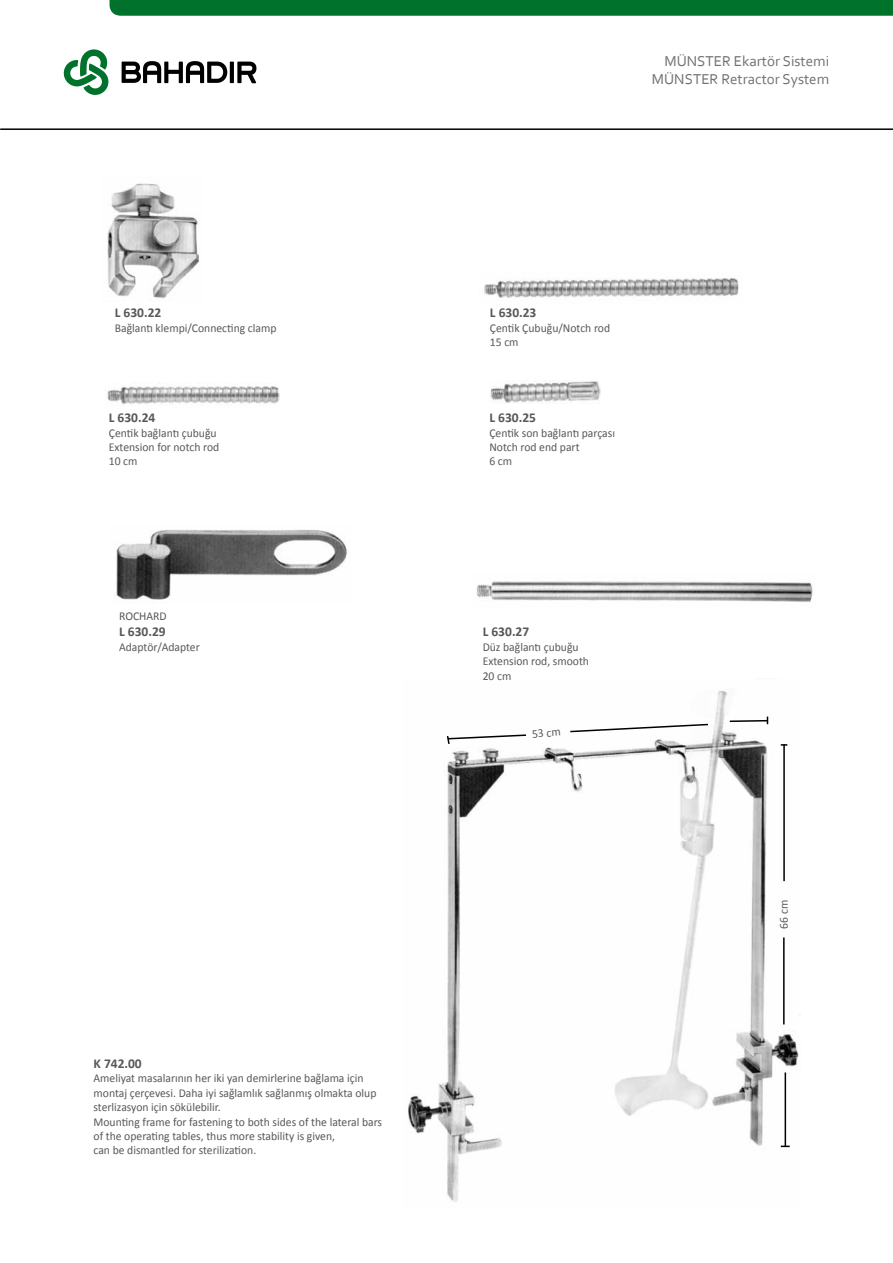
<style>
.page{position:relative;width:893px;height:1263px;background:#fff}
.page>*{position:absolute;margin:0;border:0;box-sizing:border-box;transform-origin:0 0}
.t1{font:15px/18px "Corbel";color:#707172;text-align:right}
.t2{font:700 13.5px "Calibri";color:#58585a}
.t3{font:12px/14.4px "Calibri";color:#58585a}
</style>
<div class="page">
<div style="left:109px;top:0;width:784px;height:16px;background:#00722c"></div>
<svg style="left:64px;top:49px;width:44px;height:46px"></svg>
<svg style="left:122px;top:61px;width:134px;height:22px"></svg>
<hr style="left:0;top:128px;width:893px;height:2px;background:#000">
<img style="left:107px;top:183px;width:92px;height:116px">
<img style="left:484px;top:278px;width:255px;height:20px">
<img style="left:105px;top:386px;width:174px;height:18px">
<img style="left:490px;top:381px;width:110px;height:22px">
<img style="left:116px;top:530px;width:231px;height:70px">
<img style="left:476px;top:581px;width:337px;height:21px">
<img style="left:408px;top:690px;width:391px;height:512px">
<hr style="left:783px;top:744px;width:2px;height:137px;background:#000">
<hr style="left:783px;top:937px;width:2px;height:87px;background:#000">
<hr style="left:785px;top:1072px;width:1px;height:74px;background:#000">
<svg style="left:781px;top:1145px;width:9px;height:2px"></svg>
<svg style="left:781px;top:744px;width:6px;height:2px"></svg>
<svg style="left:569px;top:723px;width:140px;height:10px"></svg>
<svg style="left:728px;top:716px;width:41px;height:8px"></svg>
<svg style="left:446px;top:734px;width:82px;height:12px"></svg>
<p class="t2" style="left:115px;top:304px;width:48px">L 630.22</p>
<p class="t3" style="left:115px;top:321px;width:163px">Bağlantı klempi/Connecting clamp</p>
<p class="t2" style="left:109px;top:409px;width:48px">L 630.24</p>
<p class="t3" style="left:109px;top:425px;width:112px">Çentik bağlantı çubuğu<br>Extension for notch rod<br>10 cm</p>
<p class="t3" style="left:119px;top:609px;width:49px">ROCHARD</p>
<p class="t2" style="left:119px;top:623px;width:48px">L 630.29</p>
<p class="t3" style="left:119px;top:640px;width:82px">Adaptör/Adapter</p>
<p class="t2" style="left:94px;top:1055px;width:50px">K 742.00</p>
<p class="t3" style="left:94px;top:1071px;width:290px">Ameliyat masalarının her iki yan demirlerine bağlama için montaj çerçevesi. Daha iyi sağlamlık sağlanmış olmakta olup sterlizasyon için sökülebilir.<br>Mounting frame for fastening to both sides of the lateral bars of the operating tables, thus more stability is given,<br>can be dismantled for sterilization.</p>
<p class="t1" style="left:652px;top:52px;width:179px">MÜNSTER Ekartör Sistemi<br>MÜNSTER Retractor System</p>
<p class="t2" style="left:490px;top:304px;width:48px">L 630.23</p>
<p class="t3" style="left:490px;top:321px;width:122px">Çentik Çubuğu/Notch rod<br>15 cm</p>
<p class="t2" style="left:489px;top:409px;width:48px">L 630.25</p>
<p class="t3" style="left:489px;top:425px;width:127px">Çentik son bağlantı parçası<br>Notch rod end part<br>6 cm</p>
<p class="t2" style="left:483px;top:623px;width:48px">L 630.27</p>
<p class="t3" style="left:483px;top:639px;width:108px">Düz bağlantı çubuğu<br>Extension rod, smooth<br>20 cm</p>
<p class="t3" style="left:531px;top:727px;width:30px;rotate:-5deg">53 cm</p>
<p class="t3" style="left:777px;top:929px;width:30px;rotate:-90deg">66 cm</p>
</div>
